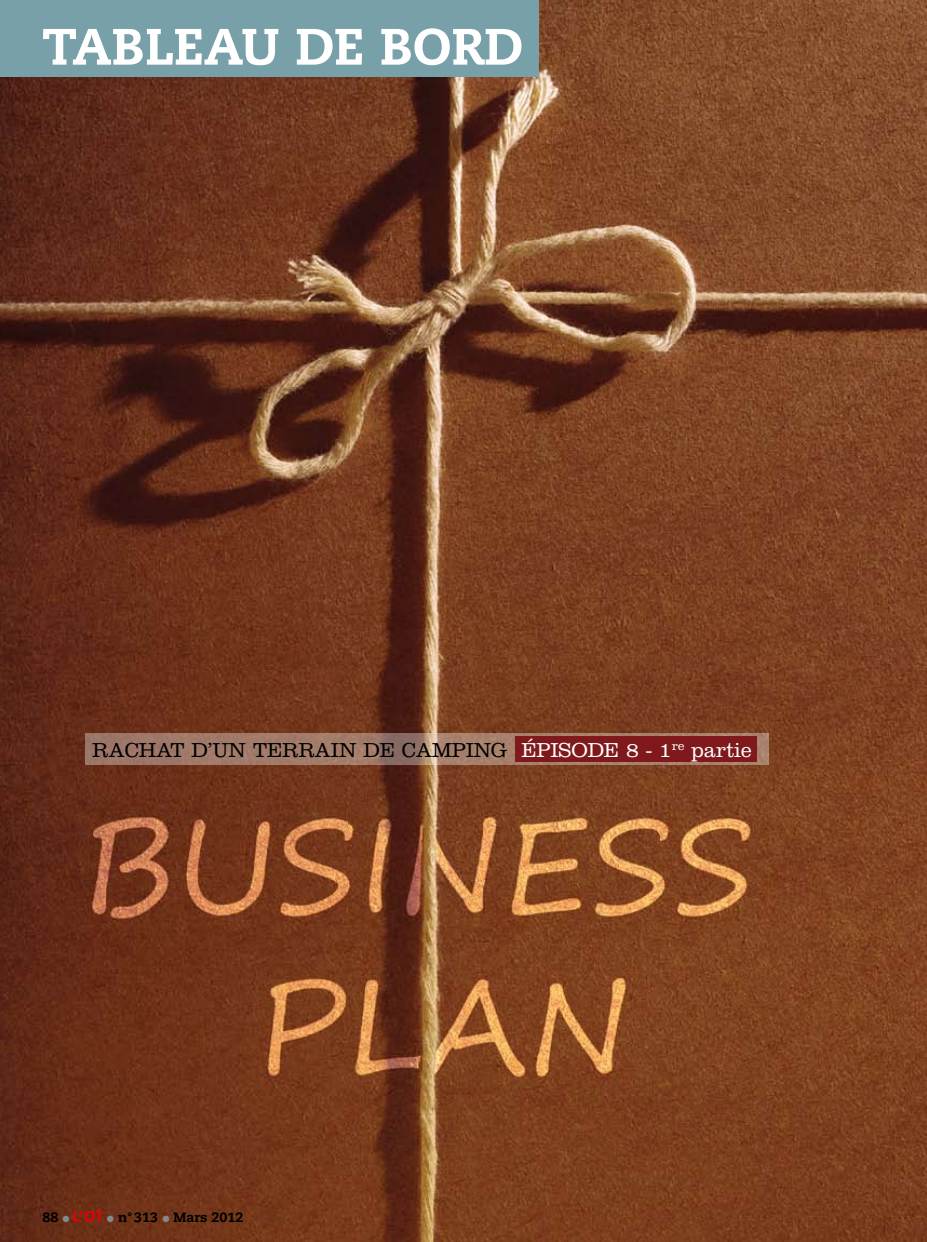
<style>
.page{position:relative;width:927px;height:1242px;background:#fff}
.page>*{position:absolute;margin:0;border:0;box-sizing:border-box;transform-origin:0 0}
.t1{font:800 51px "Caecilia LT Std";letter-spacing:-.005em;color:#fff}
.t2{font:300 21px "Clarendon LT Std";letter-spacing:-.005em;color:#000}
.t3{font:800 13.5px "Caecilia LT Std";letter-spacing:-.005em;color:#000}
.s1{color:#fff}
.s2{color:#868789}
</style>
<div class="page">
<img style="left:0;top:0;width:927px;height:1242px">
<svg style="left:74px;top:1211px;width:29px;height:10px"></svg>
<div style="left:0;top:0;width:539px;height:77px;background:#77a0a9"></div>
<svg style="left:85px;top:733px;width:684px;height:32px;background:#a17a69"></svg>
<div style="left:515px;top:736px;width:242px;height:25px;background:#7f191b"></div>
<h1 class="t1" style="left:42px;top:15px;width:482px">TABLEAU DE BORD</h1>
<p class="t2" style="left:92px;top:737px;width:661px">RACHAT D’UN TERRAIN DE CAMPING <span class="s1">ÉPISODE 8 - 1</span><sup>RE</sup> <span class="s1">PARTIE</span></p>
<p class="t3" style="left:43px;top:1208px;width:29px">88 <span class="s2">●</span></p>
<p class="t3" style="left:107px;top:1208px;width:138px"><span class="s2">●</span> N°313 <span class="s2">●</span> MARS 2012</p>
</div>
